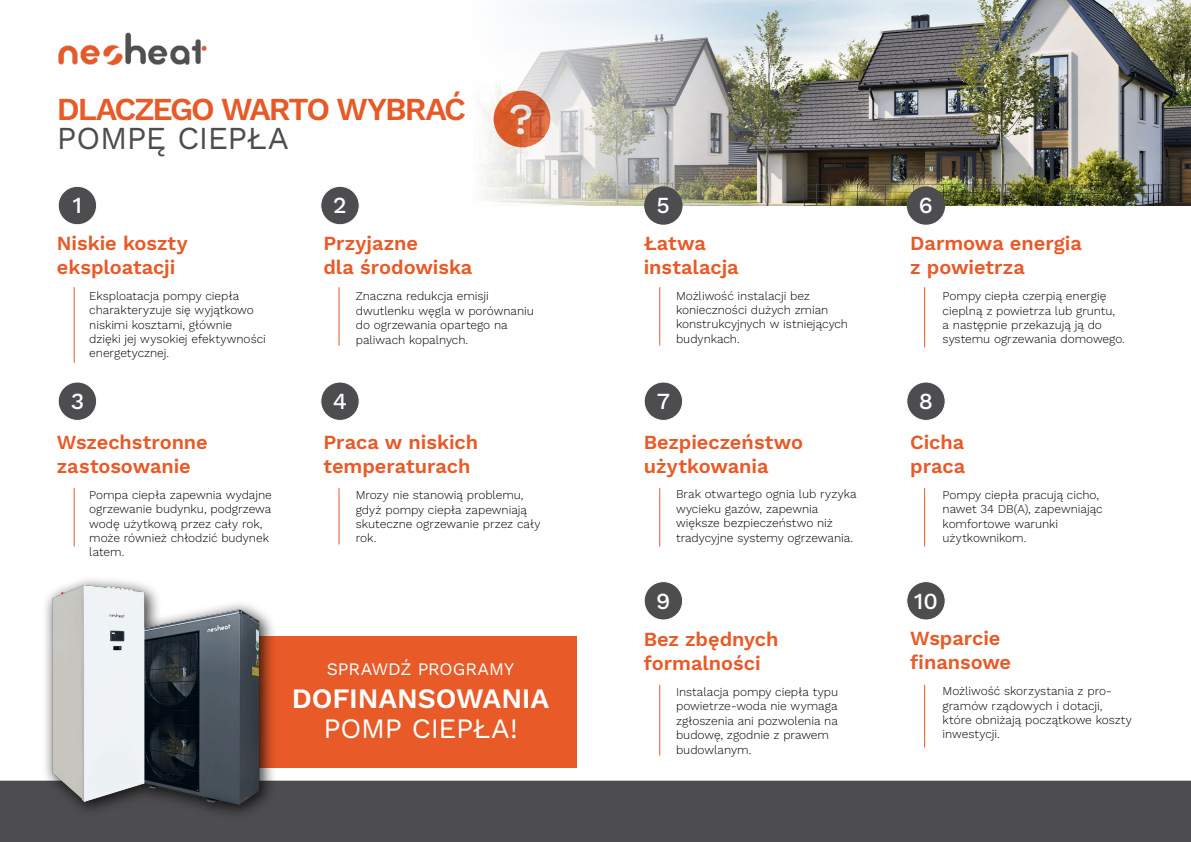
<style>
.page{position:relative;width:1191px;height:842px;background:#fff}
.page>*{position:absolute;margin:0;border:0;box-sizing:border-box;transform-origin:0 0}
.t1{font:500 44px "Work Sans";color:#fff}
.t2{font:600 32px "Work Sans";letter-spacing:-.065em;color:#e85a27}
.t3{font:32px "Work Sans";letter-spacing:-.015em;color:#4d4d4f}
.t4{font:600 28.1px "Work Sans";letter-spacing:-.005em;color:#fff}
.t5{font:28.1px "Work Sans";letter-spacing:-.015em;color:#fff}
.t6{font:500 23px "Work Sans";color:#fff}
.t7{font:600 20px/24px "Work Sans";letter-spacing:-.005em;color:#e85a27}
.t8{font:17.6px "Work Sans";letter-spacing:-.005em;color:#fff}
.t9{font:300 12px/14.4px "Work Sans";letter-spacing:-.005em;color:#000}
</style>
<div class="page">
<div style="left:0;top:780px;width:1191px;height:62px;background:#4d4d4f"></div>
<div style="left:119px;top:636px;width:457px;height:132px;background:#e85a27"></div>
<hr style="left:74px;top:488px;width:1px;height:58px;background:#e85a27">
<hr style="left:74px;top:287px;width:1px;height:76px;background:#e85a27">
<hr style="left:339px;top:488px;width:1px;height:56px;background:#e85a27">
<hr style="left:339px;top:287px;width:1px;height:59px;background:#e85a27">
<img style="left:0;top:579px;width:312px;height:243px">
<div style="left:58px;top:186px;width:39px;height:39px;background:#4d4d4f;border-radius:50%"></div>
<div style="left:58px;top:186px;width:39px;height:39px;border:1px solid #fff;border-radius:50%"></div>
<div style="left:58px;top:382px;width:39px;height:38px;background:#4d4d4f;border-radius:50%"></div>
<div style="left:58px;top:381px;width:39px;height:40px;border:1px solid #fff;border-radius:50%"></div>
<div style="left:321px;top:186px;width:38px;height:39px;background:#4d4d4f;border-radius:50%"></div>
<div style="left:320px;top:186px;width:40px;height:39px;border:1px solid #fff;border-radius:50%"></div>
<div style="left:321px;top:382px;width:38px;height:38px;background:#4d4d4f;border-radius:50%"></div>
<div style="left:320px;top:381px;width:40px;height:40px;border:1px solid #fff;border-radius:50%"></div>
<img style="left:58px;top:32px;width:148px;height:34px">
<img style="left:206px;top:0;width:985px;height:206px">
<hr style="left:659px;top:488px;width:1px;height:58px;background:#e85a27">
<hr style="left:659px;top:287px;width:1px;height:59px;background:#e85a27">
<hr style="left:924px;top:488px;width:1px;height:58px;background:#e85a27">
<hr style="left:924px;top:287px;width:1px;height:60px;background:#e85a27">
<hr style="left:659px;top:685px;width:1px;height:71px;background:#e85a27">
<hr style="left:924px;top:685px;width:1px;height:62px;background:#e85a27">
<div style="left:644px;top:186px;width:38px;height:39px;background:#4d4d4f;border-radius:50%"></div>
<div style="left:906px;top:186px;width:39px;height:39px;background:#4d4d4f;border-radius:50%"></div>
<div style="left:644px;top:382px;width:38px;height:38px;background:#4d4d4f;border-radius:50%"></div>
<div style="left:643px;top:381px;width:40px;height:40px;border:1px solid #fff;border-radius:50%"></div>
<div style="left:644px;top:582px;width:38px;height:38px;background:#4d4d4f;border-radius:50%"></div>
<div style="left:643px;top:581px;width:40px;height:39px;border:1px solid #fff;border-radius:50%"></div>
<div style="left:906px;top:382px;width:39px;height:38px;background:#4d4d4f;border-radius:50%"></div>
<div style="left:906px;top:381px;width:39px;height:40px;border:1px solid #fff;border-radius:50%"></div>
<div style="left:906px;top:582px;width:39px;height:38px;background:#4d4d4f;border-radius:50%"></div>
<div style="left:906px;top:581px;width:39px;height:39px;border:1px solid #fff;border-radius:50%"></div>
<h2 class="t2" style="left:57px;top:85px;width:410px">DLACZEGO WARTO WYBRAĆ</h2>
<h2 class="t3" style="left:57px;top:114px;width:233px">POMPĘ CIEPŁA</h2>
<h3 class="t6" style="left:73px;top:187px;width:11px">1</h3>
<h3 class="t6" style="left:333px;top:187px;width:15px">2</h3>
<h1 class="t1" style="left:509px;top:86px;width:26px">?</h1>
<h3 class="t7" style="left:57px;top:230px;width:132px">Niskie koszty eksploatacji</h3>
<p class="t9" style="left:89px;top:288px;width:178px">Eksploatacja pompy ciepła charakteryzuje się wyjątkowo niskimi kosztami, głównie dzięki jej wysokiej efektywności energetycznej.</p>
<h3 class="t7" style="left:323px;top:231px;width:150px">Przyjazne<br>dla środowiska</h3>
<p class="t9" style="left:356px;top:289px;width:180px">Znaczna redukcja emisji dwutlenku węgla w porównaniu do ogrzewania opartego na paliwach kopalnych.</p>
<h3 class="t6" style="left:71px;top:384px;width:15px">3</h3>
<h3 class="t6" style="left:333px;top:384px;width:16px">4</h3>
<h3 class="t7" style="left:57px;top:429px;width:152px">Wszechstronne zastosowanie</h3>
<p class="t9" style="left:89px;top:487px;width:184px">Pompa ciepła zapewnia wydajne ogrzewanie budynku, podgrzewa wodę użytkową przez cały rok, może również chłodzić budynek latem.</p>
<h3 class="t7" style="left:323px;top:430px;width:156px">Praca w niskich temperaturach</h3>
<p class="t9" style="left:356px;top:488px;width:186px">Mrozy nie stanowią problemu, gdyż pompy ciepła zapewniają skuteczne ogrzewanie przez cały rok.</p>
<h3 class="t8" style="left:327px;top:655px;width:189px">SPRAWDŹ PROGRAMY</h3>
<h3 class="t4" style="left:292px;top:677px;width:259px">DOFINANSOWANIA</h3>
<h3 class="t5" style="left:323px;top:707px;width:196px">POMP CIEPŁA!</h3>
<h3 class="t6" style="left:656px;top:187px;width:15px">5</h3>
<h3 class="t6" style="left:919px;top:187px;width:16px">6</h3>
<h3 class="t7" style="left:643px;top:230px;width:97px">Łatwa instalacja</h3>
<p class="t9" style="left:676px;top:288px;width:173px">Możliwość instalacji bez konieczności dużych zmian konstrukcyjnych w istniejących budynkach.</p>
<h3 class="t7" style="left:910px;top:231px;width:173px">Darmowa energia z powietrza</h3>
<p class="t9" style="left:942px;top:288px;width:184px">Pompy ciepła czerpią energię cieplną z powietrza lub gruntu,<br>a następnie przekazują ją do systemu ogrzewania domowego.</p>
<h3 class="t6" style="left:657px;top:384px;width:15px">7</h3>
<h3 class="t6" style="left:919px;top:384px;width:16px">8</h3>
<h3 class="t7" style="left:643px;top:429px;width:161px">Bezpieczeństwo użytkowania</h3>
<p class="t9" style="left:676px;top:487px;width:182px">Brak otwartego ognia lub ryzyka wycieku gazów, zapewnia większe bezpieczeństwo niż tradycyjne systemy ogrzewania.</p>
<h3 class="t7" style="left:910px;top:429px;width:57px">Cicha praca</h3>
<p class="t9" style="left:942px;top:487px;width:162px">Pompy ciepła pracują cicho, nawet 34 DB(A), zapewniając komfortowe warunki użytkownikom.</p>
<h3 class="t6" style="left:656px;top:583px;width:16px">9</h3>
<h3 class="t6" style="left:914px;top:583px;width:25px">10</h3>
<h3 class="t7" style="left:643px;top:626px;width:136px">Bez zbędnych formalności</h3>
<p class="t9" style="left:676px;top:684px;width:164px">Instalacja pompy ciepła typu powietrze-woda nie wymaga zgłoszenia ani pozwolenia na budowę, zgodnie z prawem budowlanym.</p>
<h3 class="t7" style="left:910px;top:626px;width:102px">Wsparcie finansowe</h3>
<p class="t9" style="left:942px;top:683px;width:191px">Możliwość skorzystania z pro&shy;gramów rządowych i dotacji, które obniżają początkowe koszty inwestycji.</p>
</div>
